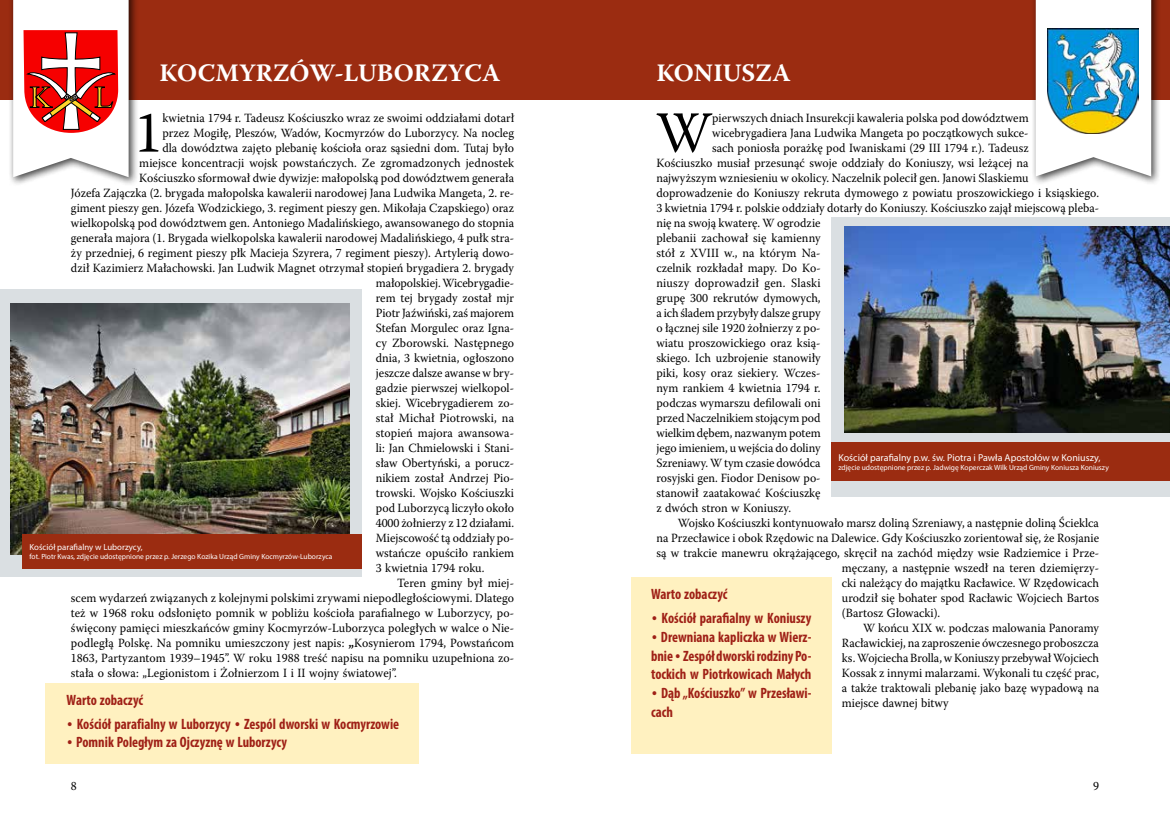
<style>
.page{position:relative;width:1170px;height:833px;background:#fff}
.page>*{position:absolute;margin:0;border:0;box-sizing:border-box;transform-origin:0 0}
.t1{font:58px "Warnock Pro";color:#000;scale:.95 1}
.t2{font:700 25px "Warnock Pro";color:#fff}
.t3{font:700 condensed 15px/18.8px "Myriad Pro";color:#9f2016;text-align:justify;scale:.95 1}
.t4{font:12.5px "Warnock Pro";color:#000;scale:.95 1}
.t5{font:10px "Myriad Pro";color:#fff}
.t6{font:8.75px "Myriad Pro";color:#fff}
.t7{font:7.5px "Myriad Pro";color:#fff}
.s1{font-weight:700}
.s2{font-family:"Fedra Sans Std";font-stretch:normal;font-size:13.75px}
</style>
<div class="page">
<div style="left:0;top:289px;width:361px;height:287px;background:#dadfe2"></div>
<div style="left:0;top:0;width:1169px;height:100px;background:#9b2c11"></div>
<div style="left:8px;top:0;width:131px;height:187px;background:#000;opacity:.75"></div>
<svg style="left:13px;top:0;width:116px;height:177px"></svg>
<div style="left:1030px;top:0;width:131px;height:186px;background:#000;opacity:.75"></div>
<svg style="left:1035px;top:0;width:116px;height:176px"></svg>
<img style="left:1047px;top:28px;width:90px;height:106px">
<img style="left:10px;top:304px;width:339px;height:250px">
<div style="left:45px;top:684px;width:373px;height:80px;background:#fff1c0"></div>
<div style="left:631px;top:577px;width:200px;height:176px;background:#fff1c0"></div>
<div style="left:831px;top:217px;width:338px;height:279px;background:#dadfe2"></div>
<img style="left:844px;top:226px;width:325px;height:206px">
<div style="left:831px;top:442px;width:338px;height:38px;background:#9b2c11"></div>
<div style="left:22px;top:534px;width:339px;height:35px;background:#9b2c11"></div>
<h2 class="t2" style="left:159px;top:58px;width:342px">KOCMYRZÓW-LUBORZYCA</h2>
<h2 class="t2" style="left:656px;top:58px;width:136px">KONIUSZA</h2>
<h1 class="t1" style="left:135px;top:98px;width:31px">1</h1>
<p class="t4" style="left:162px;top:110px;width:371px">kwietnia 1794 r. Tadeusz Kościuszko wraz ze swoimi oddziałami dotarł</p>
<h1 class="t1" style="left:656px;top:98px;width:61px">W</h1>
<p class="t4" style="left:712px;top:110px;width:334px">pierwszych dniach Insurekcji kawaleria polska pod dowództwem</p>
<p class="t4" style="left:162px;top:125px;width:371px">przez Mogiłę, Pleszów, Wadów, Kocmyrzów do Luborzycy. Na nocleg</p>
<p class="t4" style="left:162px;top:140px;width:371px">dla dowództwa zajęto plebanię kościoła oraz sąsiedni dom. Tutaj było</p>
<p class="t4" style="left:139px;top:155px;width:396px">miejsce koncentracji wojsk powstańczych. Ze zgromadzonych jednostek</p>
<p class="t4" style="left:139px;top:170px;width:396px">Kościuszko sformował dwie dywizje: małopolską pod dowództwem generała</p>
<p class="t4" style="left:71px;top:185px;width:468px">Józefa Zajączka (2. brygada małopolska kawalerii narodowej Jana Ludwika Mangeta, 2. re-</p>
<p class="t4" style="left:71px;top:200px;width:468px">giment pieszy gen. Józefa Wodzickiego, 3. regiment pieszy gen. Mikołaja Czapskiego) oraz</p>
<p class="t4" style="left:71px;top:215px;width:468px">wielkopolską pod dowództwem gen. Antoniego Madalińskiego, awansowanego do stopnia</p>
<p class="t4" style="left:71px;top:230px;width:468px">generała majora (1. Brygada wielkopolska kawalerii narodowej Madalińskiego, 4 pułk stra-</p>
<p class="t4" style="left:71px;top:245px;width:468px">ży przedniej, 6 regiment pieszy płk Macieja Szyrera, 7 regiment pieszy). Artylerią dowo-</p>
<p class="t4" style="left:71px;top:260px;width:468px">dził Kazimierz Małachowski. Jan Ludwik Magnet otrzymał stopień brygadiera 2. brygady</p>
<p class="t4" style="left:376px;top:275px;width:147px">małopolskiej. Wicebrygadie-</p>
<p class="t4" style="left:376px;top:290px;width:147px">rem tej brygady został mjr</p>
<p class="t4" style="left:376px;top:305px;width:147px">Piotr Jaźwiński, zaś majorem</p>
<p class="t4" style="left:376px;top:320px;width:147px">Stefan Morgulec oraz Igna-</p>
<p class="t4" style="left:376px;top:335px;width:147px">cy Zborowski. Następnego</p>
<p class="t4" style="left:376px;top:350px;width:147px">dnia, 3 kwietnia, ogłoszono</p>
<p class="t4" style="left:376px;top:365px;width:147px">jeszcze dalsze awanse w bry-</p>
<p class="t4" style="left:376px;top:380px;width:147px">gadzie pierwszej wielkopol-</p>
<p class="t4" style="left:376px;top:395px;width:147px">skiej. Wicebrygadierem zo-</p>
<p class="t4" style="left:376px;top:410px;width:147px">stał Michał Piotrowski, na</p>
<p class="t4" style="left:376px;top:425px;width:147px">stopień majora awansowa-</p>
<p class="t4" style="left:376px;top:440px;width:147px">li: Jan Chmielowski i Stani-</p>
<p class="t4" style="left:376px;top:455px;width:147px">sław Obertyński, a porucz-</p>
<p class="t4" style="left:376px;top:470px;width:147px">nikiem został Andrzej Pio-</p>
<p class="t4" style="left:376px;top:485px;width:147px">trowski. Wojsko Kościuszki</p>
<p class="t4" style="left:376px;top:500px;width:147px">pod Luborzycą liczyło około</p>
<p class="t4" style="left:376px;top:515px;width:147px">4000 żołnierzy z 12 działami.</p>
<p class="t4" style="left:376px;top:530px;width:147px">Miejscowość tą oddziały po-</p>
<p class="t4" style="left:376px;top:545px;width:147px">wstańcze opuściło rankiem</p>
<p class="t4" style="left:376px;top:560px;width:116px">3 kwietnia 1794 roku.</p>
<p class="t4" style="left:397px;top:575px;width:125px">Teren gminy był miej-</p>
<p class="t4" style="left:71px;top:590px;width:468px">scem wydarzeń związanych z kolejnymi polskimi zrywami niepodległościowymi. Dlatego</p>
<p class="t4" style="left:71px;top:605px;width:468px">też w 1968 roku odsłonięto pomnik w pobliżu kościoła parafialnego w Luborzycy, po-</p>
<p class="t4" style="left:71px;top:620px;width:468px">święcony pamięci mieszkańców gminy Kocmyrzów-Luborzyca poległych w walce o Nie-</p>
<p class="t4" style="left:71px;top:635px;width:468px">podległą Polskę. Na pomniku umieszczony jest napis: <span class="s1">„</span>Kosynierom 1794, Powstańcom</p>
<p class="t4" style="left:71px;top:650px;width:468px">1863, Partyzantom 1939–1945”. W roku 1988 treść napisu na pomniku uzupełniona zo-</p>
<p class="t4" style="left:71px;top:665px;width:344px">stała o słowa: „Legionistom i Żołnierzom I i II wojny światowej”.</p>
<p class="t4" style="left:712px;top:125px;width:334px">wicebrygadiera Jana Ludwika Mangeta po początkowych sukce-</p>
<p class="t4" style="left:712px;top:140px;width:334px">sach poniosła porażkę pod Iwaniskami (29 III 1794 r.). Tadeusz</p>
<p class="t4" style="left:656px;top:155px;width:393px">Kościuszko musiał przesunąć swoje oddziały do Koniuszy, wsi leżącej na</p>
<p class="t4" style="left:656px;top:170px;width:393px">najwyższym wzniesieniu w okolicy. Naczelnik polecił gen. Janowi Slaskiemu</p>
<p class="t4" style="left:656px;top:185px;width:467px">doprowadzenie do Koniuszy rekruta dymowego z powiatu proszowickiego i ksiąskiego.</p>
<p class="t4" style="left:656px;top:200px;width:467px">3 kwietnia 1794 r. polskie oddziały dotarły do Koniuszy. Kościuszko zajął miejscową pleba-</p>
<p class="t4" style="left:656px;top:215px;width:174px">nię na swoją kwaterę. W ogrodzie</p>
<p class="t4" style="left:656px;top:230px;width:174px">plebanii zachował się kamienny</p>
<p class="t4" style="left:656px;top:245px;width:174px">stół z XVIII w., na którym Na-</p>
<p class="t4" style="left:656px;top:260px;width:174px">czelnik rozkładał mapy. Do Ko-</p>
<p class="t4" style="left:656px;top:275px;width:174px">niuszy doprowadził gen. Slaski</p>
<p class="t4" style="left:656px;top:290px;width:174px">grupę 300 rekrutów dymowych,</p>
<p class="t4" style="left:656px;top:305px;width:174px">a ich śladem przybyły dalsze grupy</p>
<p class="t4" style="left:656px;top:320px;width:174px">o łącznej sile 1920 żołnierzy z po-</p>
<p class="t4" style="left:656px;top:335px;width:174px">wiatu proszowickiego oraz ksią-</p>
<p class="t4" style="left:656px;top:350px;width:174px">skiego. Ich uzbrojenie stanowiły</p>
<p class="t4" style="left:656px;top:365px;width:174px">piki, kosy oraz siekiery. Wczes-</p>
<p class="t4" style="left:656px;top:380px;width:174px">nym rankiem 4 kwietnia 1794 r.</p>
<p class="t4" style="left:656px;top:395px;width:174px">podczas wymarszu defilowali oni</p>
<p class="t4" style="left:656px;top:410px;width:174px">przed Naczelnikiem stojącym pod</p>
<p class="t4" style="left:656px;top:425px;width:174px">wielkim dębem, nazwanym potem</p>
<p class="t4" style="left:656px;top:440px;width:174px">jego imieniem, u wejścia do doliny</p>
<p class="t4" style="left:656px;top:455px;width:174px">Szreniawy. W tym czasie dowódca</p>
<p class="t4" style="left:656px;top:470px;width:174px">rosyjski gen. Fiodor Denisow po-</p>
<p class="t4" style="left:656px;top:485px;width:174px">stanowił zaatakować Kościuszkę</p>
<p class="t4" style="left:656px;top:500px;width:143px">z dwóch stron w Koniuszy.</p>
<p class="t4" style="left:677px;top:515px;width:445px">Wojsko Kościuszki kontynuowało marsz doliną Szreniawy, a następnie doliną Ścieklca</p>
<p class="t4" style="left:656px;top:530px;width:467px">na Przecławice i obok Rzędowic na Dalewice. Gdy Kościuszko zorientował się, że Rosjanie</p>
<p class="t4" style="left:656px;top:545px;width:467px">są w trakcie manewru okrążającego, skręcił na zachód między wsie Radziemice i Prze-</p>
<p class="t4" style="left:841px;top:560px;width:272px">męczany, a następnie wszedł na teren dziemięrzy-</p>
<p class="t4" style="left:841px;top:575px;width:272px">cki należący do majątku Racławice. W Rzędowicach</p>
<p class="t4" style="left:841px;top:590px;width:272px">urodził się bohater spod Racławic Wojciech Bartos</p>
<p class="t4" style="left:841px;top:605px;width:105px">(Bartosz Głowacki).</p>
<p class="t4" style="left:863px;top:620px;width:250px">W końcu XIX w. podczas malowania Panoramy</p>
<p class="t4" style="left:841px;top:635px;width:272px">Racławickiej, na zaproszenie ówczesnego proboszcza</p>
<p class="t4" style="left:841px;top:650px;width:272px">ks. Wojciecha Brolla, w Koniuszy przebywał Wojciech</p>
<p class="t4" style="left:841px;top:665px;width:272px">Kossak z innymi malarzami. Wykonali tu część prac,</p>
<p class="t4" style="left:841px;top:680px;width:272px">a także traktowali plebanię jako bazę wypadową na</p>
<p class="t5" style="left:838px;top:451px;width:264px">Kościół parafialny p.w. św. Piotra i Pawła Apostołów w Koniuszy,</p>
<p class="t7" style="left:838px;top:462px;width:272px">zdjęcie udostępnione przez p. Jadwigę Koperczak Wilk Urząd Gminy Koniusza Koniuszy</p>
<p class="t6" style="left:30px;top:542px;width:115px">Kościół parafialny w Luborzycy,</p>
<p class="t7" style="left:30px;top:552px;width:304px">fot. Piotr Kwas, zdjęcie udostępnione przez p. Jerzego Kozika Urząd Gminy Kocmyrzów-Luborzyca</p>
<p class="t3" style="left:651px;top:584px;width:82px">Warto zobaczyć</p>
<p class="t3" style="left:651px;top:608px;width:170px"><span class="s2">•</span> Kościół parafialny w Koniuszy</p>
<p class="t3" style="left:651px;top:627px;width:170px"><span class="s2">•</span> Drewniana kapliczka w Wierz&shy;bnie <span class="s2">•</span> Zespół dworski rodziny Po&shy;tockich w Piotrkowicach Małych</p>
<p class="t3" style="left:651px;top:683px;width:170px"><span class="s2">•</span> Dąb „Kościuszko” w Przesławi&shy;cach</p>
<p class="t3" style="left:67px;top:690px;width:82px">Warto zobaczyć</p>
<p class="t4" style="left:841px;top:695px;width:114px">miejsce dawnej bitwy</p>
<p class="t3" style="left:67px;top:714px;width:351px"><span class="s2">•</span> Kościół parafialny w Luborzycy <span class="s2">•</span> Zespól dworski w Kocmyrzowie</p>
<p class="t3" style="left:67px;top:732px;width:233px"><span class="s2">•</span> Pomnik Poległym za Ojczyznę w Luborzycy</p>
<p class="t4" style="left:71px;top:778px;width:8px">8</p>
<p class="t4" style="left:1092px;top:778px;width:8px">9</p>
</div>
